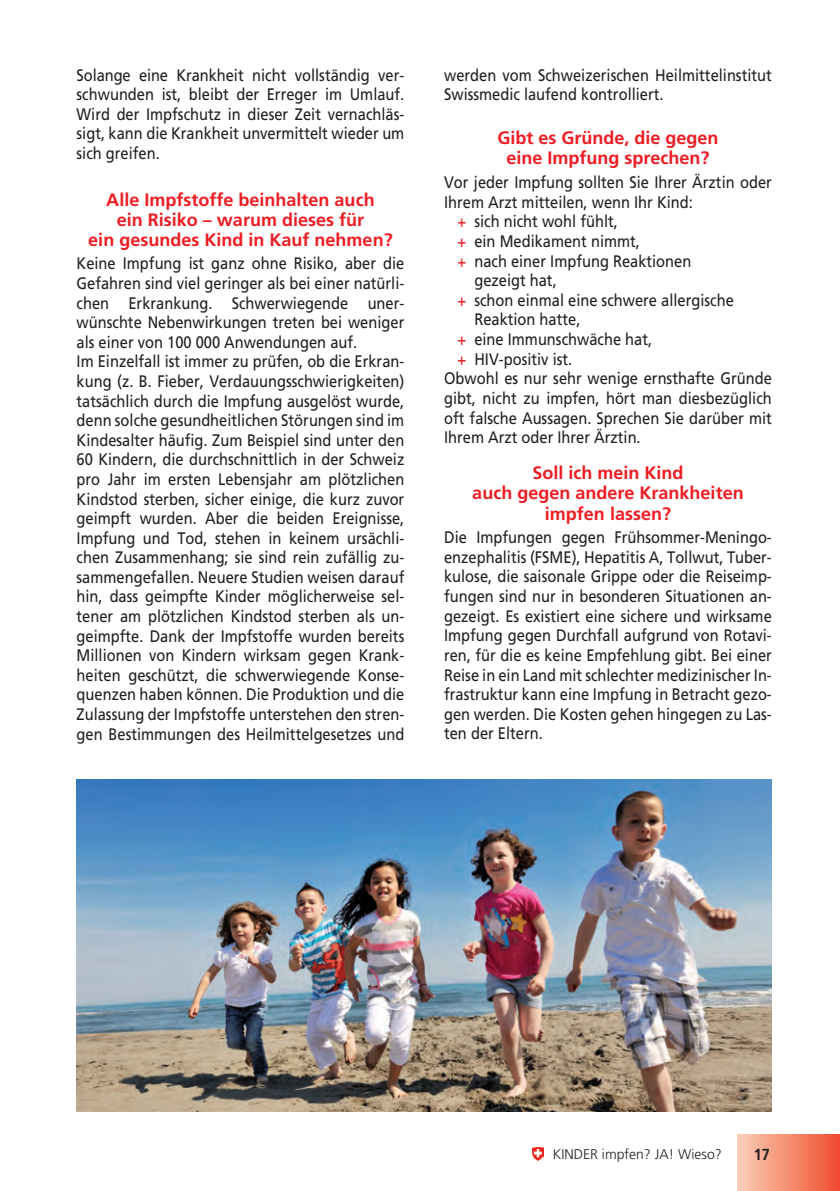
<style>
.page{position:relative;width:840px;height:1191px;background:#fff}
.page>*{position:absolute;margin:0;border:0;box-sizing:border-box;transform-origin:0 0}
.t1{font:700 18px/20.2px "Frutiger";color:#ee1d23;text-align:center}
.t2{font:16.6px/19.6px "Frutiger";color:#231f20;scale:.88 1}
.t3{font:700 16px "Frutiger";color:#231f20;scale:.9 1}
.t4{font:300 14px "Frutiger";color:#231f20}
.s1{color:#ee1d23}
</style>
<div class="page">
<div style="left:737px;top:1134px;width:102px;height:57px;background:linear-gradient(to right,#fcd0b7,#ef4e30)"></div>
<svg style="left:532px;top:1147px;width:11px;height:13px"></svg>
<img style="left:77px;top:779px;width:694px;height:332px">
<p class="t2" style="left:77px;top:66px;width:374px;text-align:justify">Solange eine Krankheit nicht vollständig ver&shy;schwunden ist, bleibt der Erreger im Umlauf.<br>Wird der Impfschutz in dieser Zeit vernachläs&shy;sigt, kann die Krankheit unvermittelt wieder um sich greifen.</p>
<p class="t1" style="left:88px;top:191px;width:306px">Alle Impfstoffe beinhalten auch<br>ein Risiko – warum dieses für<br>ein gesundes Kind in Kauf nehmen?</p>
<p class="t2" style="left:77px;top:255px;width:374px">Keine Impfung ist ganz ohne Risiko, aber die Gefahren sind viel geringer als bei einer natürli&shy;chen Erkrankung. Schwerwiegende uner&shy;wünschte Nebenwirkungen treten bei weniger als einer von 100 000 Anwendungen auf.<br>Im Einzelfall ist immer zu prüfen, ob die Erkran&shy;kung (z. B. Fieber, Verdauungsschwierigkeiten) tatsächlich durch die Impfung ausgelöst wurde, denn solche gesundheitlichen Störungen sind im Kindesalter häufig. Zum Beispiel sind unter den 60 Kindern, die durchschnittlich in der Schweiz pro Jahr im ersten Lebensjahr am plötzlichen Kindstod sterben, sicher einige, die kurz zuvor geimpft wurden. Aber die beiden Ereignisse, Impfung und Tod, stehen in keinem ursächli&shy;chen Zusammenhang; sie sind rein zufällig zu&shy;sammengefallen. Neuere Studien weisen darauf hin, dass geimpfte Kinder möglicherweise sel - tener am plötzlichen Kindstod sterben als un&shy;geimpfte. Dank der Impfstoffe wurden bereits Millionen von Kindern wirksam gegen Krank&shy;heiten geschützt, die schwerwiegende Konse&shy;quenzen haben können. Die Produktion und die Zulassung der Impfstoffe unterstehen den stren&shy;gen Bestimmungen des Heilmittelgesetzes und</p>
<p class="t2" style="left:444px;top:66px;width:374px">werden vom Schweizerischen Heilmittelinstitut<br>Swissmedic laufend kontrolliert.</p>
<p class="t1" style="left:497px;top:129px;width:223px">Gibt es Gründe, die gegen eine Impfung sprechen?</p>
<p class="t2" style="left:444px;top:174px;width:374px">Vor jeder Impfung sollten Sie Ihrer Ärztin oder<br>Ihrem Arzt mitteilen, wenn Ihr Kind:</p>
<p class="t2" style="left:457px;top:213px;width:184px"><span class="s1">+</span> sich nicht wohl fühlt,</p>
<p class="t2" style="left:457px;top:233px;width:209px"><span class="s1">+</span> ein Medikament nimmt,</p>
<p class="t2" style="left:474px;top:252px;width:248px;text-indent:-17px"><span class="s1">+</span> nach einer Impfung Reaktionen gezeigt hat,</p>
<p class="t2" style="left:474px;top:291px;width:296px;text-indent:-17px"><span class="s1">+</span> schon einmal eine schwere allergische<br>Reaktion hatte,</p>
<p class="t2" style="left:457px;top:331px;width:223px"><span class="s1">+</span> eine Immunschwäche hat,</p>
<p class="t2" style="left:457px;top:350px;width:132px"><span class="s1">+</span> HIV-positiv ist.</p>
<p class="t2" style="left:444px;top:370px;width:374px;text-align:justify">Obwohl es nur sehr wenige ernsthafte Gründe gibt, nicht zu impfen, hört man diesbezüglich oft falsche Aussagen. Sprechen Sie darüber mit Ihrem Arzt oder Ihrer Ärztin.</p>
<p class="t1" style="left:472px;top:464px;width:273px">Soll ich mein Kind<br>auch gegen andere Krankheiten impfen lassen?</p>
<p class="t2" style="left:444px;top:529px;width:374px;text-align:justify">Die Impfungen gegen Frühsommer-Meningo - enzephalitis (FSME), Hepatitis A, Tollwut, Tuber&shy;kulose, die saisonale Grippe oder die Reiseimp&shy;fungen sind nur in besonderen Situationen an&shy;gezeigt. Es existiert eine sichere und wirksame Impfung gegen Durchfall aufgrund von Rotavi&shy;ren, für die es keine Empfehlung gibt. Bei einer Reise in ein Land mit schlechter medizinischer In&shy;frastruktur kann eine Impfung in Betracht gezo&shy;gen werden. Die Kosten gehen hingegen zu Las&shy;ten der Eltern.</p>
<p class="t4" style="left:552px;top:1148px;width:170px">KINDER impfen? JA! Wieso?</p>
<p class="t3" style="left:753px;top:1147px;width:19px">17</p>
</div>
